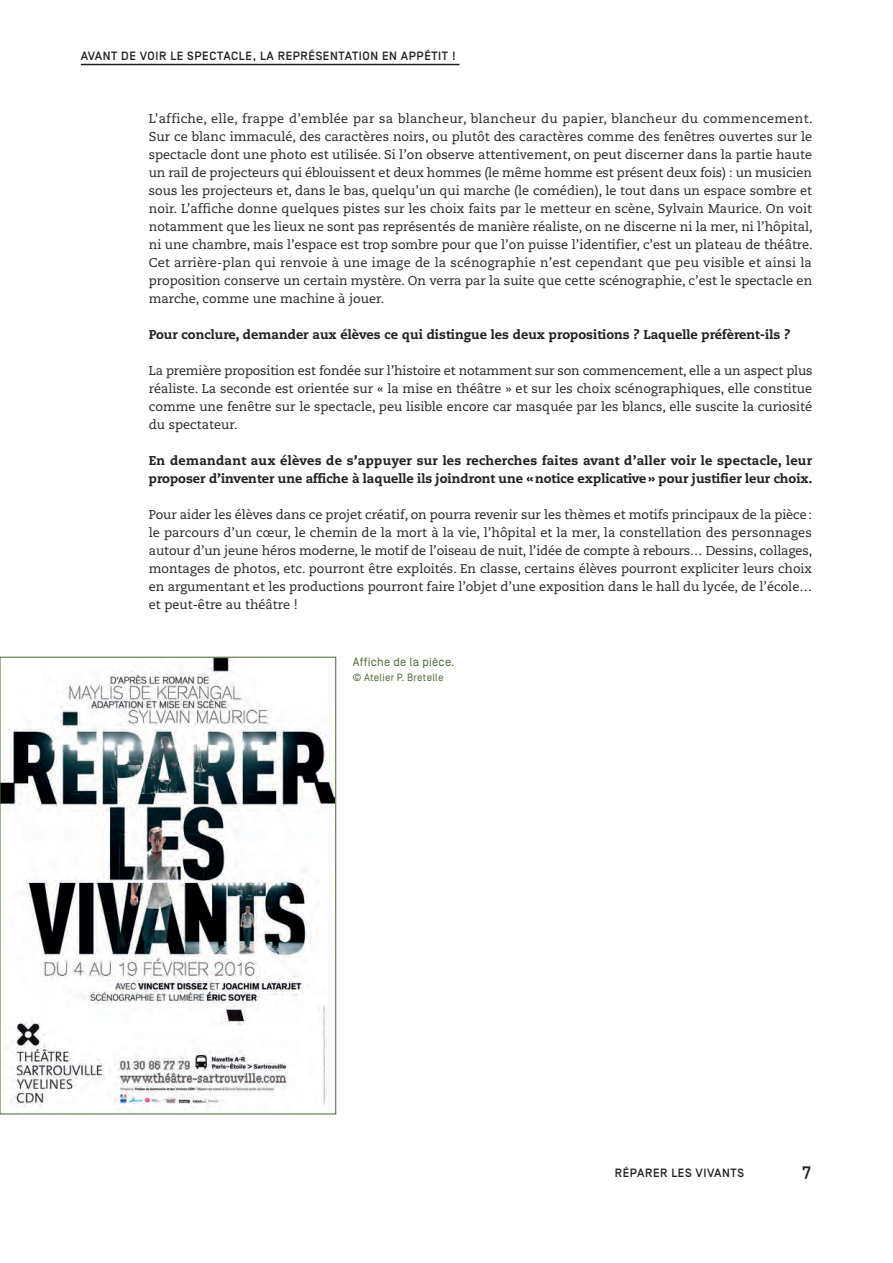
<style>
.page{position:relative;width:893px;height:1263px;background:#fff}
.page>*{position:absolute;margin:0;border:0;box-sizing:border-box;transform-origin:0 0}
.t1{font:500 18px "Simplon BP Mono";color:#231f20}
.Texte_courant{font:12.75px/18px "Caecilia LT Std";color:#231f20;text-align:justify}
.Texte_courant-2{font:800 12.75px/18px "Caecilia LT Std";color:#231f20}
.Titre_courant{font:500 12px "Simplon BP";letter-spacing:.05em;color:#231f20}
.Legende{font:12px "Simplon BP Regular";letter-spacing:.02em;color:#49692f}
.Copyright{font:10.5px "Simplon BP Regular";letter-spacing:.02em;color:#49692f}
</style>
<div class="page">
<hr style="left:81px;top:64px;width:378px;height:1px;background:#231f20">
<img style="left:2px;top:659px;width:332px;height:451px">
<div style="left:0;top:657px;width:336px;height:457px;border:1px solid #49692f"></div>
<p class="Titre_courant" style="left:81px;top:49px;width:115px">AVA NTDE VOIR LE SPECTACLE</p>
<p class="Titre_courant" style="left:253px;top:49px;width:34px">, LA REPRÉSE</p>
<p class="Titre_courant" style="left:330px;top:49px;width:16px">NTATI</p>
<p class="Titre_courant" style="left:362px;top:49px;width:47px">ON EN APPÉTIT</p>
<p class="Titre_courant" style="left:452px;top:49px;width:5px">!</p>
<p class="Texte_courant" style="left:149px;top:110px;width:665px">L’affiche, elle, frappe d’emblée par sa blancheur, blancheur du papier, blancheur du commencement.<br>Sur ce blanc immaculé, des caractères noirs, ou plutôt des caractères comme des fenêtres ouvertes sur le spectacle dont une photo est utilisée. Si l’on observe attentivement, on peut discerner dans la partie haute un rail de projecteurs qui éblouissent et deux hommes (le même homme est présent deux fois) : un musicien sous les projecteurs et, dans le bas, quelqu’un qui marche (le comédien), le tout dans un espace sombre et noir. L’affiche donne quelques pistes sur les choix faits par le metteur en scène, Sylvain Maurice. On voit notamment que les lieux ne sont pas représentés de manière réaliste, on ne discerne ni la mer, ni l’hôpital, ni une chambre, mais l’espace est trop sombre pour que l’on puisse l’identifier, c’est un plateau de théâtre.<br>Cet arrière-plan qui renvoie à une image de la scénographie n’est cependant que peu visible et ainsi la proposition conserve un certain mystère. On verra par la suite que cette scénographie, c’est le spectacle en marche, comme une machine à jouer.</p>
<p class="Texte_courant-2" style="left:149px;top:325px;width:643px">Pour conclure, demander aux élèves ce qui distingue les deux propositions ? Laquelle préfèrent-ils ?</p>
<p class="Texte_courant" style="left:149px;top:362px;width:665px">La première proposition est fondée sur l’histoire et notamment sur son commencement, elle a un aspect plus réaliste. La seconde est orientée sur « la mise en théâtre » et sur les choix scénographiques, elle constitue comme une fenêtre sur le spectacle, peu lisible encore car masquée par les blancs, elle suscite la curiosité du spectateur.</p>
<p class="Texte_courant-2" style="left:149px;top:451px;width:665px">En demandant aux élèves de s’appuyer sur les recherches faites avant d’aller voir le spectacle, leur proposer d’inventer une affiche à laquelle ils joindront une «notice explicative» pour justifier leur choix.</p>
<p class="Texte_courant" style="left:149px;top:506px;width:665px">Pour aider les élèves dans ce projet créatif, on pourra revenir sur les thèmes et motifs principaux de la pièce: le parcours d’un cœur, le chemin de la mort à la vie, l’hôpital et la mer, la constellation des personnages autour d’un jeune héros moderne, le motif de l’oiseau de nuit, l’idée de compte à rebours… Dessins, collages, montages de photos, etc. pourront être exploités. En classe, certains élèves pourront expliciter leurs choix en argumentant et les productions pourront faire l’objet d’une exposition dans le hall du lycée, de l’école… et peut-être au théâtre !</p>
<p class="Legende" style="left:353px;top:655px;width:103px">Affiche de la pièce.</p>
<p class="Copyright" style="left:353px;top:671px;width:92px">© Atelier P. Bretelle</p>
<p class="Titre_courant" style="left:615px;top:1166px;width:131px">RÉPARER LES VIVANTS</p>
<p class="t1" style="left:801px;top:1161px;width:12px">7</p>
</div>
